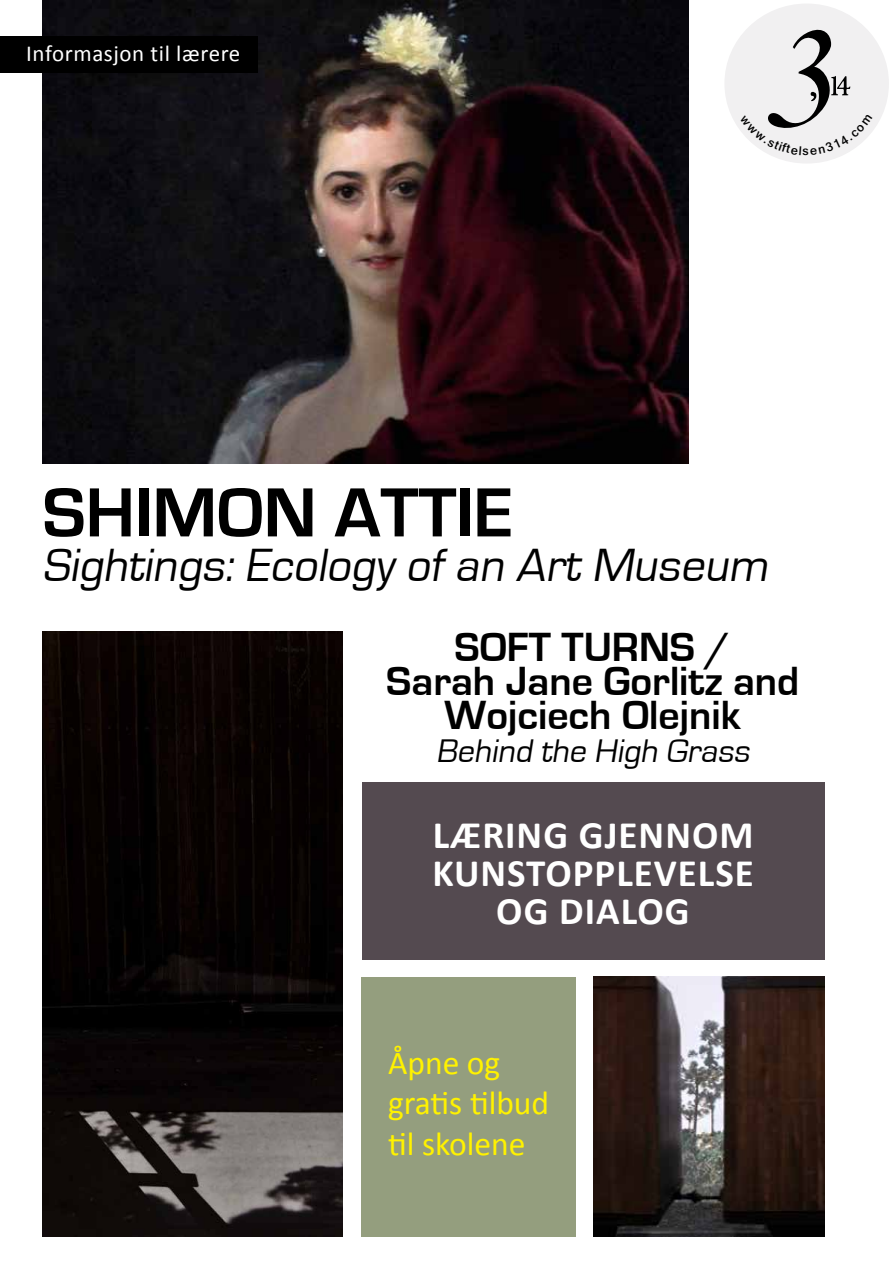
<style>
.page{position:relative;width:893px;height:1263px;background:#fff}
.page>*{position:absolute;margin:0;border:0;box-sizing:border-box;transform-origin:0 0}
.t1{font:700 72px "Eurostile";color:#000}
.t2{font:italic 48px "Eurostile";color:#000}
.t3{font:700 42px/33.8px "Eurostile";color:#000;text-align:center}
.t4{font:700 39px/37.8px "Calibri";letter-spacing:.025em;color:#fff;text-align:center}
.t5{font:italic 33.75px "Eurostile";color:#000}
.t6{font:33.6px/40.2px "Calibri";color:#fff200}
.t7{font:22.95px "Calibri";letter-spacing:.025em;color:#fff}
.t8{font:700 13.35px "Shruti";color:#000}
</style>
<div class="page">
<img style="left:43px;top:0;width:646px;height:463px">
<img style="left:43px;top:631px;width:299px;height:605px">
<img style="left:594px;top:977px;width:231px;height:259px">
<div style="left:362px;top:782px;width:463px;height:178px;background:#544a50"></div>
<div style="left:361px;top:977px;width:214px;height:259px;background:#949e7e"></div>
<div style="left:0;top:37px;width:258px;height:36px;background:#000"></div>
<div style="left:724px;top:4px;width:165px;height:160px;background:#f1f0f1;border-radius:50%"></div>
<svg style="left:740px;top:29px;width:131px;height:124px"></svg>
<p class="t7" style="left:26px;top:39px;width:216px">Informasjon til lærere</p>
<p class="t8" style="left:803px;top:143px;width:8px">s</p>
<h1 class="t1" style="left:43px;top:473px;width:472px">SHIMON ATTIE</h1>
<p class="t2" style="left:43px;top:540px;width:736px">Sightings: Ecology of an Art Museum</p>
<p class="t3" style="left:386px;top:631px;width:414px">SOFT TURNS /<br>Sarah Jane Gorlitz and<br>Wojciech Olejnik</p>
<p class="t5" style="left:436px;top:733px;width:321px">Behind the High Grass</p>
<p class="t4" style="left:432px;top:816px;width:323px">LÆRING GJENNOM<br>KUNSTOPPLEVELSE<br>OG DIALOG</p>
<p class="t6" style="left:388px;top:1043px;width:163px">Åpne og gratis tilbud til skolene</p>
</div>
